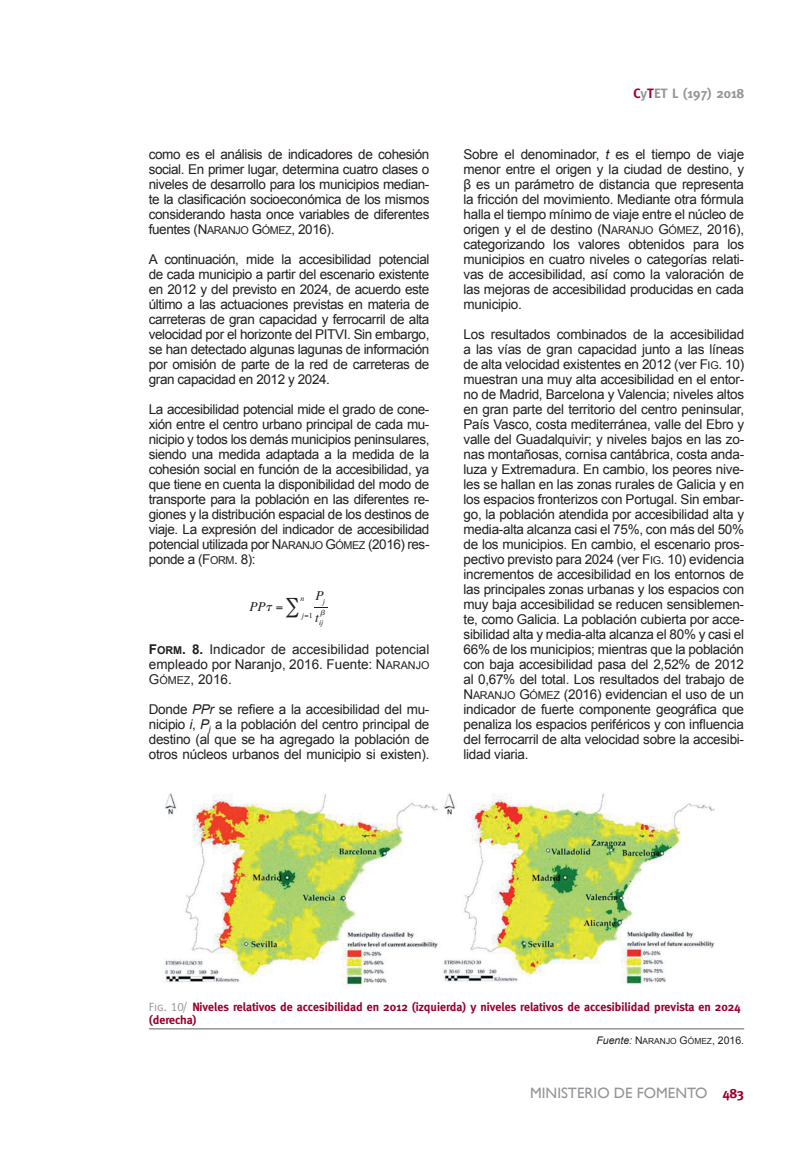
<style>
.page{position:relative;width:808px;height:1149px;background:#fff}
.page>*{position:absolute;margin:0;border:0;box-sizing:border-box;transform-origin:0 0}
.t1{font:15px "Gill Sans";color:#939598}
.t2{font:13.5px/15px "Arial";letter-spacing:-.02em;color:#231f20;text-align:justify}
.t3{font:700 13.5px "Meta";color:#939598}
.t4{font:italic 13.5px/21px "Times LT Std";color:#231f20}
.t5{font:700 13.5px "Meta";color:#98012d}
.t6{font:700 12px/13.2px "Meta";color:#98012d}
.t7{font:8.4px "Arial MT SC800";color:#231f20}
.t8{font:italic 7.8px "Times LT Std";color:#231f20}
.t9{font:7.8px "Times LT Std";color:#231f20}
.s1{font-family:"Arial MT SC800"}
.s2{font-family:"Arial MT SC800";font-size:10.8px}
.s3{font-family:"Arial Bold MT SC800"}
.s4{font-family:"Arial Bold MT SC800";font-size:10.8px}
.s5{font-weight:700}
.s6{font-style:italic}
.s7{color:#98012d}
.s8{font-family:"Meta Caps";font-weight:400;color:#939598}
.s9{font-family:"Arial";font-style:italic;font-size:10.5px}
.s10{font-size:10.5px}
.s11{font-family:"Arial";font-size:10.5px}
</style>
<div class="page">
<img style="left:164px;top:793px;width:551px;height:194px">
<hr style="left:149px;top:1027px;width:595px;height:2px;background:#939598">
<svg style="left:314px;top:607px;width:14px;height:1px"></svg>
<p class="t2" style="left:149px;top:146px;width:282px">como es el análisis de indicadores de cohesión social. En primer lugar, determina cuatro clases o niveles de desarrollo para los municipios median&shy;te la clasificación socioeconómica de los mismos considerando hasta once variables de diferentes fuentes (<span class="s1">N</span><span class="s2">ARANJO</span> <span class="s1">G</span><span class="s2">ÓMEZ</span>, 2016).</p>
<p class="t2" style="left:149px;top:251px;width:282px">A continuación, mide la accesibilidad potencial de cada municipio a partir del escenario existente en 2012 y del previsto en 2024, de acuerdo este último a las actuaciones previstas en materia de carreteras de gran capacidad y ferrocarril de alta velocidad por el horizonte del PITVI. Sin embargo, se han detectado algunas lagunas de información por omisión de parte de la red de carreteras de gran capacidad en 2012 y 2024.</p>
<p class="t2" style="left:149px;top:401px;width:282px">La accesibilidad potencial mide el grado de cone&shy;xión entre el centro urbano principal de cada mu&shy;nicipio y todos los demás municipios peninsulares, siendo una medida adaptada a la medida de la cohesión social en función de la accesibilidad, ya que tiene en cuenta la disponibilidad del modo de transporte para la población en las diferentes re&shy;giones y la distribución espacial de los destinos de viaje. La expresión del indicador de accesibilidad potencial utilizada por <span class="s1">N</span><span class="s2">ARANJO</span> <span class="s1">G</span><span class="s2">ÓMEZ</span> (2016) res&shy;ponde a (<span class="s1">F</span><span class="s2">ORM</span>. 8):</p>
<p class="t4" style="left:249px;top:595px;width:18px">PP</p>
<p class="t4" style="left:315px;top:585px;width:10px">P t</p>
<p class="t8" style="left:323px;top:596px;width:4px">j</p>
<p class="t8" style="left:319px;top:618px;width:6px">ij</p>
<p class="t8" style="left:301px;top:594px;width:5px">n</p>
<p class="t9" style="left:309px;top:610px;width:5px">1</p>
<p class="t2" style="left:149px;top:641px;width:282px"><span class="s3">F</span><span class="s4">ORM</span><span class="s5">. 8.</span> Indicador de accesibilidad potencial empleado por Naranjo, 2016. Fuente: <span class="s1">N</span><span class="s2">ARANJO </span><span class="s1">G</span><span class="s2">ÓMEZ</span>, 2016.</p>
<p class="t2" style="left:149px;top:701px;width:282px">Donde <span class="s6">PPr</span> se refiere a la accesibilidad del mu&shy;nicipio <span class="s6">i</span>, <span class="s6">P</span><sub>j</sub> a la población del centro principal de destino (al que se ha agregado la población de otros núcleos urbanos del municipio si existen).</p>
<p class="t8" style="left:302px;top:610px;width:4px">j</p>
<p class="t3" style="left:634px;top:85px;width:112px"><span class="s7">C</span>y<span class="s7">T</span>ET L (197) 2018</p>
<p class="t2" style="left:463px;top:146px;width:282px">Sobre el denominador, <span class="s6">t</span> es el tiempo de viaje menor entre el origen y la ciudad de destino, y β es un parámetro de distancia que representa la fricción del movimiento. Mediante otra fórmula halla el tiempo mínimo de viaje entre el núcleo de origen y el de destino (<span class="s1">N</span><span class="s2">ARANJO</span> <span class="s1">G</span><span class="s2">ÓMEZ</span><span class="s1">,</span> 2016), categorizando los valores obtenidos para los municipios en cuatro niveles o categorías relati&shy;vas de accesibilidad, así como la valoración de las mejoras de accesibilidad producidas en cada municipio.</p>
<p class="t2" style="left:463px;top:326px;width:282px">Los resultados combinados de la accesibilidad a las vías de gran capacidad junto a las líneas de alta velocidad existentes en 2012 (ver <span class="s1">F</span><span class="s2">IG</span>. 10) muestran una muy alta accesibilidad en el entor&shy;no de Madrid, Barcelona y Valencia; niveles altos en gran parte del territorio del centro peninsular, País Vasco, costa mediterránea, valle del Ebro y valle del Guadalquivir; y niveles bajos en las zo&shy;nas montañosas, cornisa cantábrica, costa anda&shy;luza y Extremadura. En cambio, los peores nive&shy;les se hallan en las zonas rurales de Galicia y en los espacios fronterizos con Portugal. Sin embar&shy;go, la población atendida por accesibilidad alta y media-alta alcanza casi el 75%, con más del 50% de los municipios. En cambio, el escenario pros&shy;pectivo previsto para 2024 (ver <span class="s1">F</span><span class="s2">IG</span>. 10) evidencia incrementos de accesibilidad en los entornos de las principales zonas urbanas y los espacios con muy baja accesibilidad se reducen sensiblemen&shy;te, como Galicia. La población cubierta por acce&shy;sibilidad alta y media-alta alcanza el 80% y casi el 66% de los municipios; mientras que la población con baja accesibilidad pasa del 2,52% de 2012 al 0,67% del total. Los resultados del trabajo de <span class="s1">N</span><span class="s2">ARANJO</span> <span class="s1">G</span><span class="s2">ÓMEZ</span> <span class="s1">(</span>2016) evidencian el uso de un indicador de fuerte componente geográfica que penaliza los espacios periféricos y con influencia del ferrocarril de alta velocidad sobre la accesibi&shy;lidad viaria.</p>
<p class="t6" style="left:149px;top:999px;width:593px"><span class="s8">Fig. 10/</span> Niveles relativos de accesibilidad en 2012 (izquierda) y niveles relativos de accesibilidad prevista en 2024 (derecha)</p>
<p class="t7" style="left:596px;top:1035px;width:149px"><span class="s9">Fuente:</span> <span class="s10">N</span>ARANJO <span class="s10">G</span>ÓMEZ<span class="s11">, 2016.</span></p>
<p class="t1" style="left:530px;top:1083px;width:124px">MINISTERIO DE FOMENTO</p>
<p class="t5" style="left:722px;top:1085px;width:23px">483</p>
</div>
